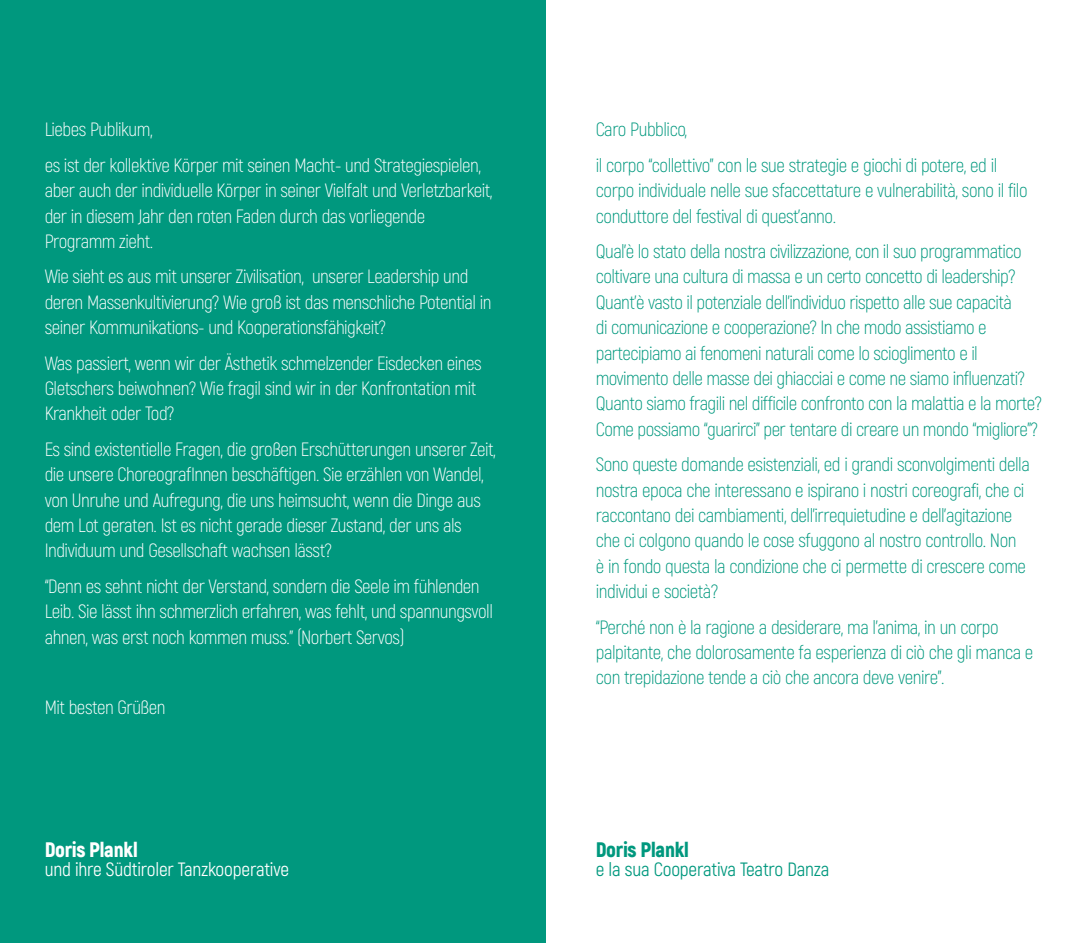
<style>
.page{position:relative;width:1092px;height:943px;background:#fff}
.page>*{position:absolute;margin:0;border:0;box-sizing:border-box;transform-origin:0 0}
.t1{font:900 21px "Akrobat";letter-spacing:-.01em;color:#fff}
.t2{font:900 21px "Akrobat";letter-spacing:-.01em;color:#00987e}
.t3{font:300 19.25px/25.4px "Akrobat";letter-spacing:-.025em;color:#00987e}
.t4{font:300 19.25px/25.4px "Akrobat";letter-spacing:-.025em;color:#fff}
.t5{font:19.25px "Akrobat";letter-spacing:-.01em;color:#fff}
.t6{font:19.25px "Akrobat";letter-spacing:-.01em;color:#00987e}
</style>
<div class="page">
<div style="left:0;top:0;width:546px;height:943px;background:#00987e"></div>
<p class="t4" style="left:45px;top:112px;width:438px;line-height:35.4px">Liebes Publikum,<br>es ist der kollektive Körper mit seinen Macht- und Strategiespielen,</p>
<p class="t4" style="left:45px;top:178px;width:449px">aber auch der individuelle Körper in seiner Vielfalt und Verletzbarkeit, der in diesem Jahr den roten Faden durch das vorliegende<br>Programm zieht.</p>
<p class="t4" style="left:45px;top:264px;width:448px">Wie sieht es aus mit unserer Zivilisation, unserer Leadership und deren Massenkultivierung? Wie groß ist das menschliche Potential in seiner Kommunikations- und Kooperationsfähigkeit?</p>
<p class="t4" style="left:45px;top:350px;width:438px">Was passiert, wenn wir der Ästhetik schmelzender Eisdecken eines<br>Gletschers beiwohnen? Wie fragil sind wir in der Konfrontation mit<br>Krankheit oder Tod?</p>
<p class="t4" style="left:45px;top:436px;width:452px">Es sind existentielle Fragen, die großen Erschütterungen unserer Zeit, die unsere ChoreografInnen beschäftigen. Sie erzählen von Wandel, von Unruhe und Aufregung, die uns heimsucht, wenn die Dinge aus dem Lot geraten. Ist es nicht gerade dieser Zustand, der uns als Individuum und Gesellschaft wachsen lässt?</p>
<p class="t4" style="left:45px;top:573px;width:450px">“Denn es sehnt nicht der Verstand, sondern die Seele im fühlenden<br>Leib. Sie lässt ihn schmerzlich erfahren, was fehlt, und spannungsvoll ahnen, was erst noch kommen muss.” (Norbert Servos)</p>
<p class="t4" style="left:45px;top:695px;width:122px">Mit besten Grüßen</p>
<p class="t1" style="left:45px;top:835px;width:94px">Doris Plankl</p>
<p class="t5" style="left:45px;top:857px;width:246px">und ihre Südtiroler Tanzkooperative</p>
<p class="t3" style="left:596px;top:112px;width:403px;line-height:35.4px">Caro Pubblico,<br>il corpo “collettivo” con le sue strategie e giochi di potere, ed il</p>
<p class="t3" style="left:596px;top:178px;width:433px">corpo individuale nelle sue sfaccettature e vulnerabilità, sono il filo conduttore del festival di quest’anno.</p>
<p class="t3" style="left:596px;top:238px;width:447px">Qual’è lo stato della nostra civilizzazione, con il suo programmatico coltivare una cultura di massa e un certo concetto di leadership?<br>Quant’è vasto il potenziale dell’individuo rispetto alle sue capacità<br>di comunicazione e cooperazione? In che modo assistiamo e partecipiamo ai fenomeni naturali come lo scioglimento e il movimento delle masse dei ghiacciai e come ne siamo influenzati?<br>Quanto siamo fragili nel difficile confronto con la malattia e la morte?<br>Come possiamo “guarirci” per tentare di creare un mondo “migliore”?</p>
<p class="t3" style="left:596px;top:451px;width:435px">Sono queste domande esistenziali, ed i grandi sconvolgimenti della nostra epoca che interessano e ispirano i nostri coreografi, che ci raccontano dei cambiamenti, dell’irrequietudine e dell’agitazione che ci colgono quando le cose sfuggono al nostro controllo. Non<br>è in fondo questa la condizione che ci permette di crescere come individui e società?</p>
<p class="t3" style="left:596px;top:614px;width:439px">“Perché non è la ragione a desiderare, ma l’anima, in un corpo palpitante, che dolorosamente fa esperienza di ciò che gli manca e con trepidazione tende a ciò che ancora deve venire”.</p>
<p class="t2" style="left:596px;top:835px;width:94px">Doris Plankl</p>
<p class="t6" style="left:596px;top:857px;width:235px">e la sua Cooperativa Teatro Danza</p>
</div>
